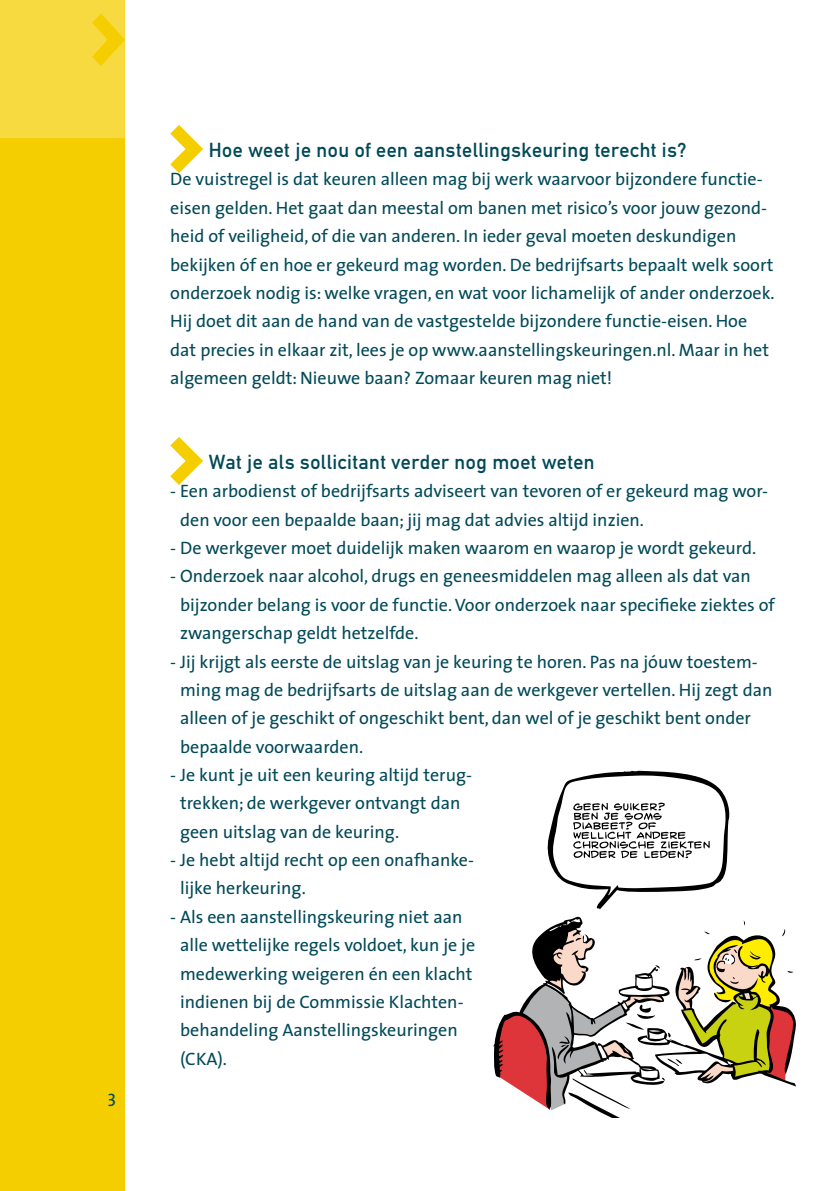
<style>
.page{position:relative;width:840px;height:1191px;background:#fff}
.page>*{position:absolute;margin:0;border:0;box-sizing:border-box;transform-origin:0 0}
.t1{font:20px "DIN Mittelschrift";letter-spacing:.025em;color:#004957}
.t2{font:18px/28.4px "The Sans";color:#004957}
.t3{font:18px "The Sans Caps";color:#004957}
</style>
<div class="page">
<div style="left:0;top:0;width:125px;height:1191px;background:#f4ce00"></div>
<div style="left:0;top:0;width:125px;height:138px;background:#f7da40"></div>
<svg style="left:170px;top:125px;width:33px;height:48px"></svg>
<svg style="left:170px;top:437px;width:33px;height:48px"></svg>
<svg style="left:547px;top:770px;width:182px;height:140px"></svg>
<svg style="left:493px;top:916px;width:303px;height:201px"></svg>
<p class="t3" style="left:107px;top:1084px;width:10px">3</p>
<p class="t1" style="left:209px;top:138px;width:479px">Hoe weet je nou of een aanstellingskeuring terecht is?</p>
<p class="t2" style="left:170px;top:165px;width:605px">De vuistregel is dat keuren alleen mag bij werk waarvoor bijzondere functie&shy;eisen gelden. Het gaat dan meestal om banen met risico’s voor jouw gezond&shy;heid of veiligheid, of die van anderen. In ieder geval moeten deskundigen bekijken óf en hoe er gekeurd mag worden. De bedrijfsarts bepaalt welk soort onderzoek nodig is: welke vragen, en wat voor lichamelijk of ander onderzoek.<br>Hij doet dit aan de hand van de vastgestelde bijzondere functie-eisen. Hoe dat precies in elkaar zit, lees je op www.aanstellingskeuringen.nl. Maar in het algemeen geldt: Nieuwe baan? Zomaar keuren mag niet!</p>
<p class="t1" style="left:209px;top:450px;width:387px">Wat je als sollicitant verder nog moet weten</p>
<p class="t2" style="left:180px;top:476px;width:589px;text-indent:-10px">- Een arbodienst of bedrijfsarts adviseert van tevoren of er gekeurd mag wor&shy;den voor een bepaalde baan; jij mag dat advies altijd inzien.</p>
<p class="t2" style="left:170px;top:533px;width:587px">- De werkgever moet duidelijk maken waarom en waarop je wordt gekeurd.</p>
<p class="t2" style="left:180px;top:561px;width:596px;text-indent:-10px">- Onderzoek naar alcohol, drugs en geneesmiddelen mag alleen als dat van bijzonder belang is voor de functie. Voor onderzoek naar specifieke ziektes of zwangerschap geldt hetzelfde.</p>
<p class="t2" style="left:180px;top:646px;width:593px;text-indent:-10px">- Jij krijgt als eerste de uitslag van je keuring te horen. Pas na jóuw toestem&shy;ming mag de bedrijfsarts de uitslag aan de werkgever vertellen. Hij zegt dan alleen of je geschikt of ongeschikt bent, dan wel of je geschikt bent onder bepaalde voorwaarden.</p>
<p class="t2" style="left:180px;top:760px;width:293px;text-indent:-10px">- Je kunt je uit een keuring altijd terug&shy;trekken; de werkgever ontvangt dan geen uitslag van de keuring.</p>
<p class="t2" style="left:180px;top:845px;width:295px;text-indent:-10px">- Je hebt altijd recht op een onafhanke&shy;lijke herkeuring.</p>
<p class="t2" style="left:180px;top:902px;width:296px;text-indent:-10px">- Als een aanstellingskeuring niet aan alle wettelijke regels voldoet, kun je je medewerking weigeren én een klacht indienen bij de Commissie Klachten&shy;behandeling Aanstellingskeuringen (CKA).</p>
</div>
